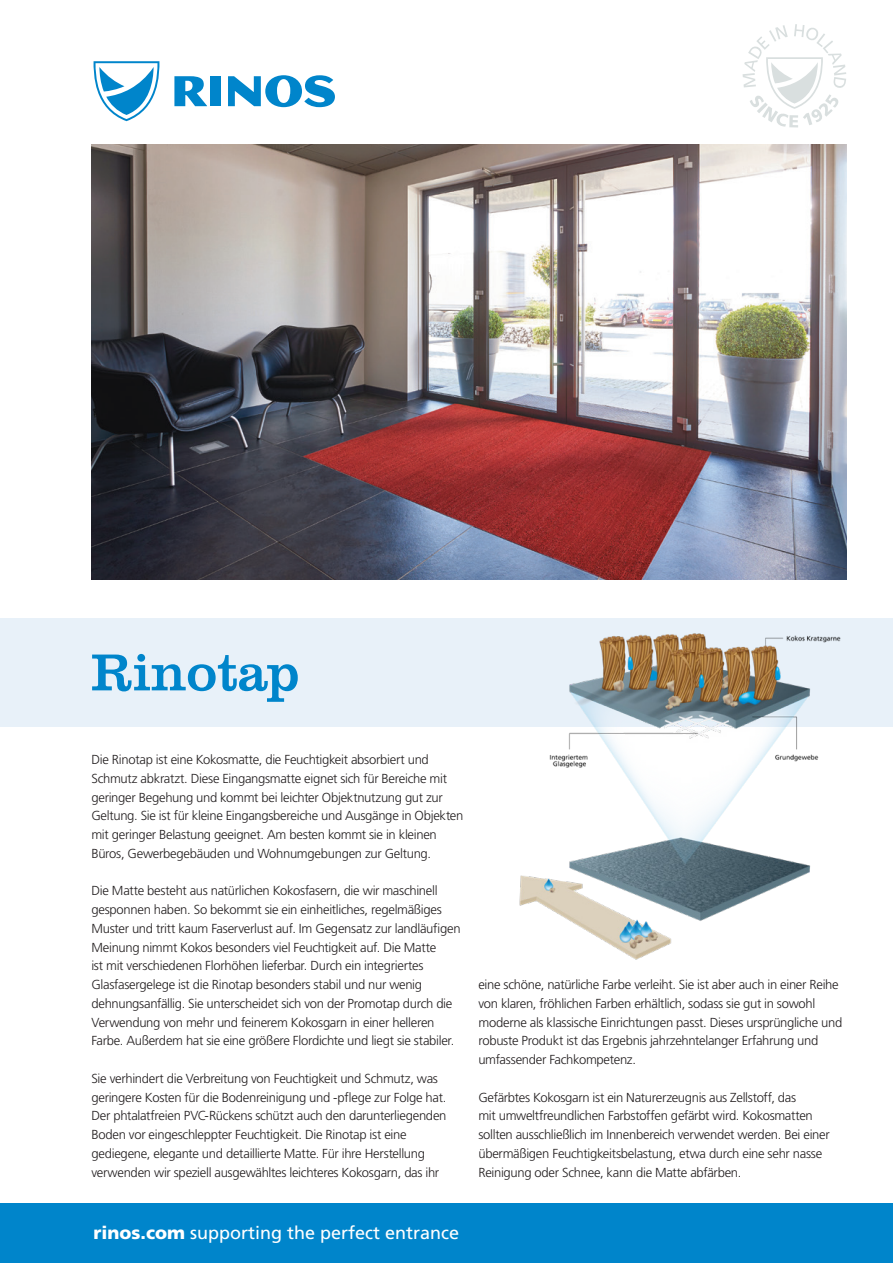
<style>
.page{position:relative;width:893px;height:1263px;background:#fff}
.page>*{position:absolute;margin:0;border:0;box-sizing:border-box;transform-origin:0 0}
.t1{font:54px "Clarendon LT Std";color:#0085cb}
.t2{font:18px "Frutiger LT Std";color:#fff}
.t3{font:300 13.05px/18.8px "Frutiger LT Std";letter-spacing:-.025em;color:#231f20}
.s1{font-weight:900}
</style>
<div class="page">
<div style="left:0;top:619px;width:893px;height:108px;background:#e8f1f9"></div>
<svg style="left:743px;top:24px;width:103px;height:103px"></svg>
<svg style="left:174px;top:76px;width:33px;height:30px"></svg>
<div style="left:210px;top:76px;width:11px;height:30px;background:#0085cb"></div>
<svg style="left:228px;top:75px;width:107px;height:32px"></svg>
<svg style="left:94px;top:61px;width:65px;height:60px"></svg>
<img style="left:91px;top:145px;width:755px;height:434px">
<div style="left:0;top:1203px;width:893px;height:60px;background:#0085cb"></div>
<img style="left:515px;top:618px;width:329px;height:342px">
<p class="t1" style="left:91px;top:641px;width:212px">Rinotap</p>
<p class="t3" style="left:91px;top:750px;width:374px">Die Rinotap ist eine Kokosmatte, die Feuchtigkeit absorbiert und Schmutz abkratzt. Diese Eingangsmatte eignet sich für Bereiche mit geringer Begehung und kommt bei leichter Objektnutzung gut zur Geltung. Sie ist für kleine Eingangsbereiche und Ausgänge in Objekten mit geringer Belastung geeignet. Am besten kommt sie in kleinen Büros, Gewerbegebäuden und Wohnumgebungen zur Geltung.</p>
<p class="t3" style="left:91px;top:882px;width:371px">Die Matte besteht aus natürlichen Kokosfasern, die wir maschinell gesponnen haben. So bekommt sie ein einheitliches, regelmäßiges Muster und tritt kaum Faserverlust auf. Im Gegensatz zur landläufigen Meinung nimmt Kokos besonders viel Feuchtigkeit auf. Die Matte<br>ist mit verschiedenen Florhöhen lieferbar. Durch ein integriertes Glasfasergelege ist die Rinotap besonders stabil und nur wenig dehnungsanfällig. Sie unterscheidet sich von der Promotap durch die Verwendung von mehr und feinerem Kokosgarn in einer helleren Farbe. Außerdem hat sie eine größere Flordichte und liegt sie stabiler.</p>
<p class="t3" style="left:91px;top:1069px;width:357px">Sie verhindert die Verbreitung von Feuchtigkeit und Schmutz, was geringere Kosten für die Bodenreinigung und -pflege zur Folge hat.<br>Der phtalatfreien PVC-Rückens schützt auch den darunterliegenden Boden vor eingeschleppter Feuchtigkeit. Die Rinotap ist eine gediegene, elegante und detaillierte Matte. Für ihre Herstellung verwenden wir speziell ausgewähltes leichteres Kokosgarn, das ihr</p>
<p class="t3" style="left:478px;top:975px;width:365px">eine schöne, natürliche Farbe verleiht. Sie ist aber auch in einer Reihe von klaren, fröhlichen Farben erhältlich, sodass sie gut in sowohl moderne als klassische Einrichtungen passt. Dieses ursprüngliche und robuste Produkt ist das Ergebnis jahrzehntelanger Erfahrung und umfassender Fachkompetenz.</p>
<p class="t3" style="left:478px;top:1088px;width:353px">Gefärbtes Kokosgarn ist ein Naturerzeugnis aus Zellstoff, das<br>mit umweltfreundlichen Farbstoffen gefärbt wird. Kokosmatten sollten ausschließlich im Innenbereich verwendet werden. Bei einer übermäßigen Feuchtigkeitsbelastung, etwa durch eine sehr nasse Reinigung oder Schnee, kann die Matte abfärben.</p>
<p class="t2" style="left:94px;top:1222px;width:367px"><span class="s1">rinos.com</span> supporting the perfect entrance</p>
</div>
